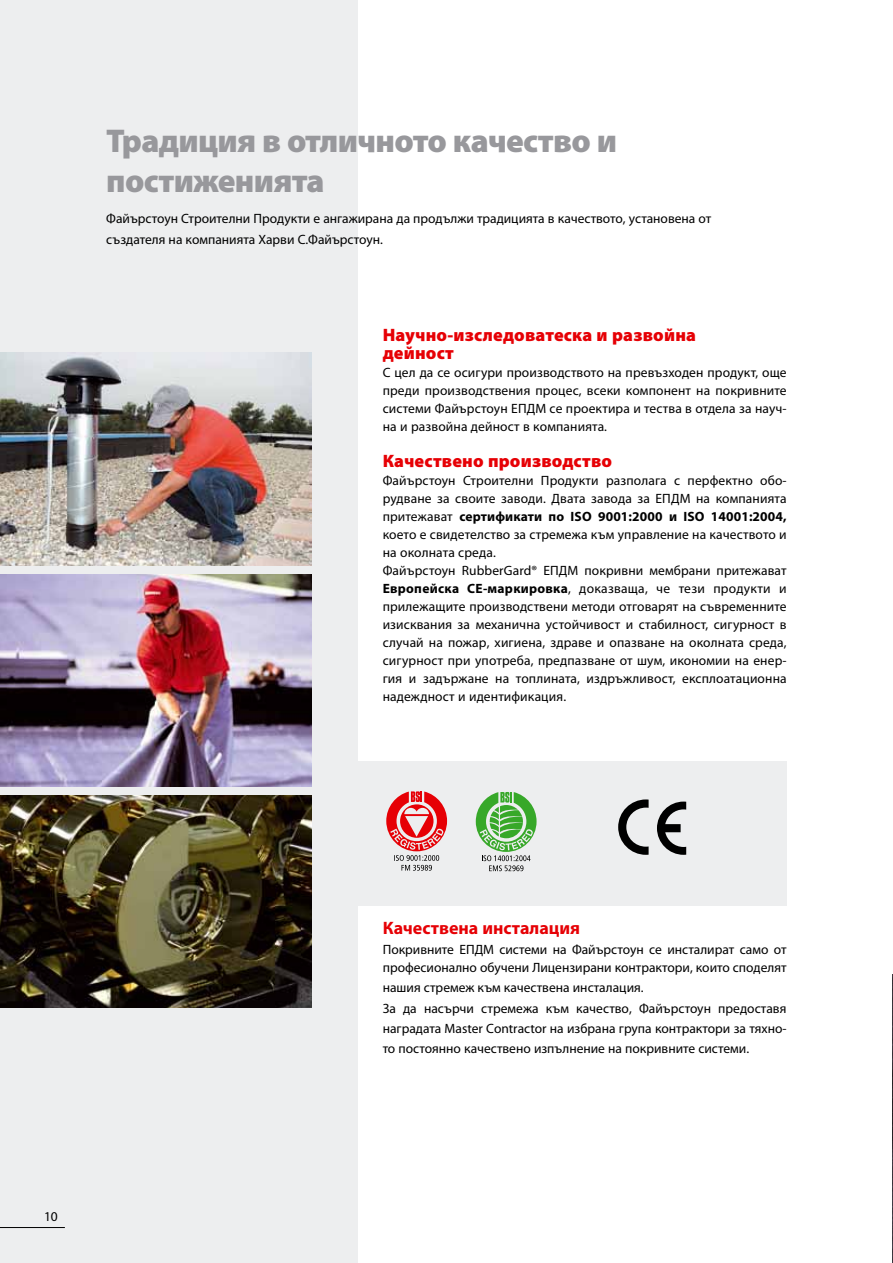
<style>
.page{position:relative;width:893px;height:1263px;background:#fff}
.page>*{position:absolute;margin:0;border:0;box-sizing:border-box;transform-origin:0 0}
.t1{font:900 33px/39.6px "Myriad Pro";letter-spacing:-.02em;color:#98989c}
.t2{font:900 18px/18px "Myriad Pro";letter-spacing:.01em;color:#e60005}
.t3{font:700 18px "Myriad Pro";color:#e60005}
.t4{font:13.5px/18px "Myriad Pro";letter-spacing:.005em;color:#000}
.s1{font-weight:700}
</style>
<div class="page">
<img style="left:892px;top:975px;width:1px;height:288px">
<div style="left:0;top:0;width:357px;height:1263px;background:#edeeef"></div>
<hr style="left:0;top:1227px;width:65px;height:1px;background:#000">
<img style="left:0;top:353px;width:312px;height:213px">
<img style="left:0;top:795px;width:312px;height:213px">
<img style="left:0;top:574px;width:312px;height:213px">
<div style="left:350px;top:761px;width:437px;height:145px;background:#edeeef"></div>
<svg style="left:476px;top:792px;width:60px;height:79px"></svg>
<svg style="left:386px;top:791px;width:61px;height:80px"></svg>
<svg style="left:618px;top:799px;width:31px;height:56px"></svg>
<svg style="left:657px;top:801px;width:29px;height:54px"></svg>
<h1 class="t1" style="left:106px;top:122px;width:512px">Традиция в отличното качество и постиженията</h1>
<p class="t4" style="left:106px;top:208px;width:607px;line-height:21px">Файърстоун Строителни Продукти е ангажирана да продължи традицията в качеството, установена от създателя на компанията Харви С.Файърстоун.</p>
<h2 class="t2" style="left:383px;top:326px;width:315px">Научно-изследоватеска и развойна дейност</h2>
<p class="t4" style="left:383px;top:364px;width:405px;text-align:justify">С цел да се осигури производството на превъзходен продукт, още преди производствения процес, всеки компонент на покривните системи Файърстоун ЕПДМ се проектира и тества в отдела за науч&shy;на и развойна дейност в компанията.</p>
<h2 class="t2" style="left:383px;top:452px;width:231px">Качествено производство</h2>
<p class="t4" style="left:383px;top:472px;width:405px">Файърстоун Строителни Продукти разполага с перфектно обо&shy;рудване за своите заводи. Двата завода за ЕПДМ на компанията притежават <span class="s1">сертификати по ISO 9001:2000 и ISO 14001:2004, </span>което е свидетелство за стремежа към управление на качеството и на околната среда.<br>Файърстоун RubberGard® ЕПДМ покривни мембрани притежават <span class="s1">Европейска СЕ-маркировка</span>, доказваща, че тези продукти и прилежащите производствени методи отговарят на съвременните изисквания за механична устойчивост и стабилност, сигурност в случай на пожар, хигиена, здраве и опазване на околната среда, сигурност при употреба, предпазване от шум, икономии на енер&shy;гия и задържане на топлината, издръжливост, експлоатационна надеждност и идентификация.</p>
<p class="t4" style="left:44px;top:1207px;width:15px">10</p>
<h2 class="t3" style="left:383px;top:918px;width:199px">Качествена инсталация</h2>
<p class="t4" style="left:383px;top:941px;width:405px">Покривните ЕПДМ системи на Файърстоун се инсталират само от професионално обучени Лицензирани контрактори, които споделят</p>
<p class="t4" style="left:383px;top:978px;width:405px;line-height:20.1px">нашия стремеж към качествена инсталация.<br>За да насърчи стремежа към качество, Файърстоун предоставя наградата Master Contractor на избрана група контрактори за тяхно&shy;то постоянно качествено изпълнение на покривните системи.</p>
</div>
